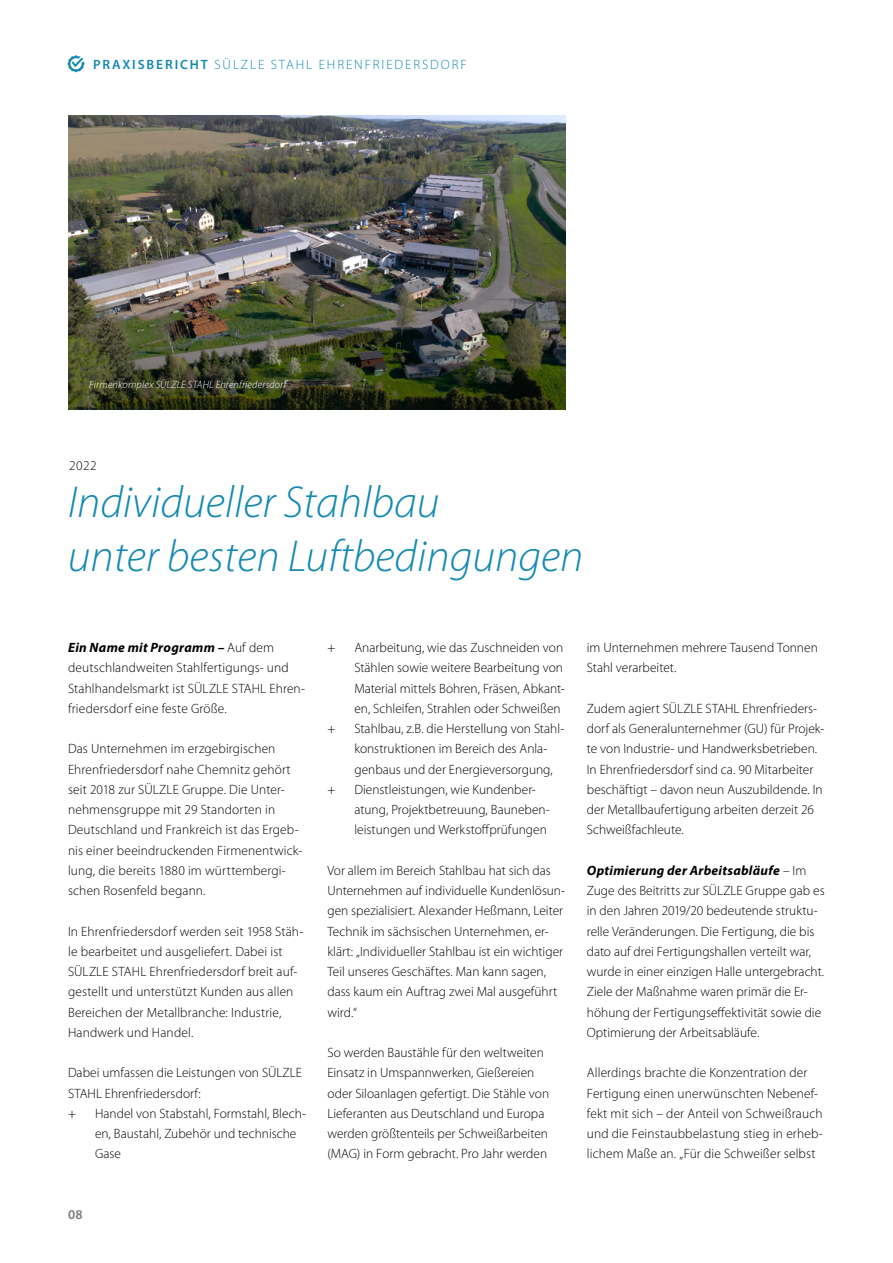
<style>
.page{position:relative;width:893px;height:1263px;background:#fff}
.page>*{position:absolute;margin:0;border:0;box-sizing:border-box;transform-origin:0 0}
.t1{font:italic 300 45px/54px "Myriad Pro";color:#1389b4}
.t2{font:300 13.5px/20.2px "Myriad Pro";letter-spacing:.005em;color:#000}
.t3{font:300 13.5px "Myriad Pro";letter-spacing:.14em;color:#1389b4}
.t4{font:600 13.5px "Myriad Pro";color:#7c7b81}
.t5{font:italic 300 10.65px "Myriad Pro";letter-spacing:.015em;color:#fff}
.s1{font-weight:600}
.s2{font-weight:700;font-style:italic}
</style>
<div class="page">
<img style="left:68px;top:115px;width:498px;height:294px">
<svg style="left:68px;top:55px;width:17px;height:17px"></svg>
<p class="t3" style="left:93px;top:56px;width:375px"><span class="s1">PRAXISBERICHT</span> SÜLZLE STAHL EHRENFRIEDERSDORF</p>
<p class="t5" style="left:89px;top:379px;width:199px">Firmenkomplex SÜLZLE STAHL Ehrenfriedersdorf</p>
<p class="t2" style="left:69px;top:455px;width:29px">2022</p>
<h1 class="t1" style="left:68px;top:476px;width:517px">Individueller Stahlbau<br>unter besten Luftbedingungen</h1>
<p class="t2" style="left:68px;top:637px;width:239px"><span class="s2">Ein Name mit Programm –</span> Auf dem deutschlandweiten Stahlfertigungs- und Stahlhandelsmarkt ist SÜLZLE STAHL Ehren&shy;friedersdorf eine feste Größe.</p>
<p class="t2" style="left:68px;top:739px;width:236px">Das Unternehmen im erzgebirgischen Ehrenfriedersdorf nahe Chemnitz gehört seit 2018 zur SÜLZLE Gruppe. Die Unter&shy;nehmensgruppe mit 29 Standorten in Deutschland und Frankreich ist das Ergeb&shy;nis einer beeindruckenden Firmenentwick&shy;lung, die bereits 1880 im württembergi&shy;schen Rosenfeld begann.</p>
<p class="t2" style="left:68px;top:921px;width:237px">In Ehrenfriedersdorf werden seit 1958 Stäh&shy;le bearbeitet und ausgeliefert. Dabei ist SÜLZLE STAHL Ehrenfriedersdorf breit auf&shy;gestellt und unterstützt Kunden aus allen Bereichen der Metallbranche: Industrie, Handwerk und Handel.</p>
<p class="t2" style="left:68px;top:1063px;width:235px">Dabei umfassen die Leistungen von SÜLZLE<br>STAHL Ehrenfriedersdorf:<br>+</p>
<p class="t2" style="left:95px;top:1103px;width:212px">Handel von Stabstahl, Formstahl, Blech&shy;en, Baustahl, Zubehör und technische<br>Gase</p>
<p class="t4" style="left:68px;top:1206px;width:16px">08</p>
<p class="t2" style="left:327px;top:637px;width:9px">+</p>
<p class="t2" style="left:354px;top:637px;width:212px">Anarbeitung, wie das Zuschneiden von Stählen sowie weitere Bearbeitung von Material mittels Bohren, Fräsen, Abkant&shy;en, Schleifen, Strahlen oder Schweißen</p>
<p class="t2" style="left:327px;top:718px;width:9px">+</p>
<p class="t2" style="left:354px;top:718px;width:211px">Stahlbau, z.B. die Herstellung von Stahl&shy;konstruktionen im Bereich des Anla&shy;genbaus und der Energieversorgung,</p>
<p class="t2" style="left:327px;top:779px;width:9px">+</p>
<p class="t2" style="left:354px;top:779px;width:197px">Dienstleistungen, wie Kundenber&shy;atung, Projektbetreuung, Bauneben&shy;leistungen und Werkstoffprüfungen</p>
<p class="t2" style="left:327px;top:860px;width:239px">Vor allem im Bereich Stahlbau hat sich das Unternehmen auf individuelle Kundenlösun&shy;gen spezialisiert. Alexander Heßmann, Leiter Technik im sächsischen Unternehmen, er&shy;klärt: „Individueller Stahlbau ist ein wichtiger Teil unseres Geschäftes. Man kann sagen, dass kaum ein Auftrag zwei Mal ausgeführt wird.“</p>
<p class="t2" style="left:327px;top:1042px;width:223px">So werden Baustähle für den weltweiten Einsatz in Umspannwerken, Gießereien oder Siloanlagen gefertigt. Die Stähle von Lieferanten aus Deutschland und Europa werden größtenteils per Schweißarbeiten (MAG) in Form gebracht. Pro Jahr werden</p>
<p class="t2" style="left:587px;top:637px;width:233px">im Unternehmen mehrere Tausend Tonnen<br>Stahl verarbeitet.</p>
<p class="t2" style="left:587px;top:698px;width:239px">Zudem agiert SÜLZLE STAHL Ehrenfrieders&shy;dorf als Generalunternehmer (GU) für Projek&shy;te von Industrie- und Handwerksbetrieben.<br>In Ehrenfriedersdorf sind ca. 90 Mitarbeiter beschäftigt – davon neun Auszubildende. In der Metallbaufertigung arbeiten derzeit 26<br>Schweißfachleute.</p>
<p class="t2" style="left:587px;top:860px;width:239px"><span class="s2">Optimierung der Arbeitsabläufe</span> – Im Zuge des Beitritts zur SÜLZLE Gruppe gab es in den Jahren 2019/20 bedeutende struktu&shy;relle Veränderungen. Die Fertigung, die bis dato auf drei Fertigungshallen verteilt war, wurde in einer einzigen Halle untergebracht.<br>Ziele der Maßnahme waren primär die Er&shy;höhung der Fertigungseffektivität sowie die Optimierung der Arbeitsabläufe.</p>
<p class="t2" style="left:587px;top:1063px;width:238px">Allerdings brachte die Konzentration der Fertigung einen unerwünschten Nebenef&shy;fekt mit sich – der Anteil von Schweißrauch und die Feinstaubbelastung stieg in erheb&shy;lichem Maße an. „Für die Schweißer selbst</p>
</div>
